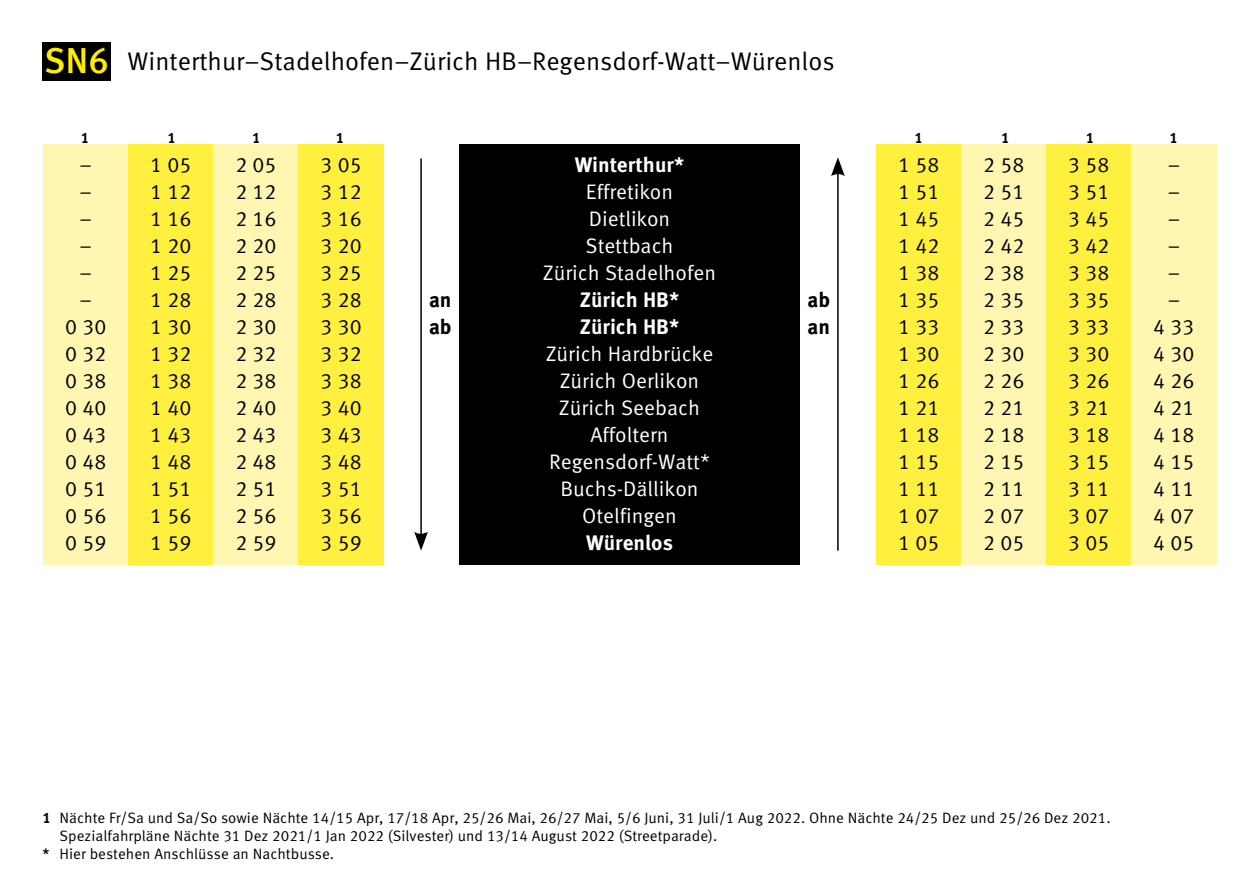
<style>
.page{position:relative;width:1259px;height:893px;background:#fff}
.page>*{position:absolute;margin:0;border:0;box-sizing:border-box;transform-origin:0 0}
.t1{font:500 36px "Meta OT";color:#ffed00}
.t2{font:25.5px "Meta OT";color:#000}
.t3{font:21px/27px "Meta OT";color:#000;text-align:justify}
.t4{font:21px/27px "Meta OT";color:#fff;text-align:center}
.t5{font:700 21px/27px "Meta OT";color:#fff}
.t6{font:700 21px/27px "Meta OT";letter-spacing:-.01em;color:#000}
.t7{font:15px "Meta OT";color:#000}
.t8{font:700 15px "Meta OT";color:#000}
.s1{font-weight:700}
.s2{font-weight:500}
</style>
<div class="page">
<div style="left:43px;top:145px;width:85px;height:420px;background:#fff7b1"></div>
<div style="left:128px;top:145px;width:85px;height:420px;background:#fff040"></div>
<div style="left:213px;top:145px;width:85px;height:420px;background:#fff7b1"></div>
<div style="left:298px;top:145px;width:85px;height:420px;background:#fff040"></div>
<div style="left:876px;top:145px;width:85px;height:420px;background:#fff040"></div>
<div style="left:961px;top:145px;width:85px;height:420px;background:#fff7b1"></div>
<div style="left:1046px;top:145px;width:85px;height:420px;background:#fff040"></div>
<div style="left:1131px;top:145px;width:85px;height:420px;background:#fff7b1"></div>
<div style="left:459px;top:145px;width:340px;height:420px;background:#000"></div>
<hr style="left:420px;top:159px;width:2px;height:377px;background:#000">
<svg style="left:414px;top:532px;width:14px;height:19px"></svg>
<hr style="left:837px;top:171px;width:1px;height:380px;background:#000">
<svg style="left:831px;top:157px;width:14px;height:19px"></svg>
<div style="left:43px;top:43px;width:68px;height:38px;background:#000"></div>
<h1 class="t1" style="left:44px;top:38px;width:67px">SN6</h1>
<p class="t2" style="left:128px;top:46px;width:708px">Winterthur–Stadelhofen–Zürich HB–Regensdorf-Watt–Würenlos</p>
<p class="t8" style="left:81px;top:128px;width:10px">1</p>
<p class="t8" style="left:167px;top:128px;width:10px">1</p>
<p class="t8" style="left:252px;top:128px;width:10px">1</p>
<p class="t8" style="left:336px;top:128px;width:10px">1</p>
<p class="t8" style="left:914px;top:128px;width:10px">1</p>
<p class="t8" style="left:1001px;top:128px;width:10px">1</p>
<p class="t8" style="left:1086px;top:128px;width:10px">1</p>
<p class="t8" style="left:1169px;top:128px;width:10px">1</p>
<p class="t5" style="left:575px;top:152px;width:111px">Winterthur*</p>
<p class="t4" style="left:543px;top:179px;width:175px">Effretikon<br>Dietlikon<br>Stettbach<br>Zürich Stadelhofen</p>
<p class="t5" style="left:580px;top:287px;width:101px">Zürich HB*<br>Zürich HB*</p>
<p class="t4" style="left:545px;top:341px;width:169px">Zürich Hardbrücke<br>Zürich Oerlikon<br>Zürich Seebach<br>Affoltern<br>Regensdorf-Watt*<br>Buchs-Dällikon<br>Otelfingen</p>
<p class="t5" style="left:586px;top:530px;width:88px">Würenlos</p>
<p class="t3" style="left:65px;top:152px;width:43px;text-align:center">–<br>–<br>–<br>–<br>–<br>–<br>0 30<br>0 32<br>0 38<br>0 40<br>0 43<br>0 48<br>0 51<br>0 56<br>0 59</p>
<p class="t3" style="left:150px;top:152px;width:43px">1 05<br>1 12<br>1 16<br>1 20<br>1 25<br>1 28<br>1 30<br>1 32<br>1 38<br>1 40<br>1 43<br>1 48<br>1 51<br>1 56<br>1 59</p>
<p class="t3" style="left:235px;top:152px;width:43px">2 05<br>2 12<br>2 16<br>2 20<br>2 25<br>2 28<br>2 30<br>2 32<br>2 38<br>2 40<br>2 43<br>2 48<br>2 51<br>2 56<br>2 59</p>
<p class="t3" style="left:320px;top:152px;width:43px">3 05<br>3 12<br>3 16<br>3 20<br>3 25<br>3 28<br>3 30<br>3 32<br>3 38<br>3 40<br>3 43<br>3 48<br>3 51<br>3 56<br>3 59</p>
<p class="t3" style="left:898px;top:152px;width:43px">1 58<br>1 51<br>1 45<br>1 42<br>1 38<br>1 35<br>1 33<br>1 30<br>1 26<br>1 21<br>1 18<br>1 15<br>1 11<br>1 07<br>1 05</p>
<p class="t3" style="left:983px;top:152px;width:43px">2 58<br>2 51<br>2 45<br>2 42<br>2 38<br>2 35<br>2 33<br>2 30<br>2 26<br>2 21<br>2 18<br>2 15<br>2 11<br>2 07<br>2 05</p>
<p class="t3" style="left:1068px;top:152px;width:43px">3 58<br>3 51<br>3 45<br>3 42<br>3 38<br>3 35<br>3 33<br>3 30<br>3 26<br>3 21<br>3 18<br>3 15<br>3 11<br>3 07<br>3 05</p>
<p class="t3" style="left:1153px;top:152px;width:43px;text-align:center">–<br>–<br>–<br>–<br>–<br>–<br>4 33<br>4 30<br>4 26<br>4 21<br>4 18<br>4 15<br>4 11<br>4 07<br>4 05</p>
<p class="t6" style="left:429px;top:286px;width:24px">an ab</p>
<p class="t6" style="left:807px;top:286px;width:24px">ab an</p>
<p class="t7" style="left:43px;top:808px;width:1069px"><span class="s1">1</span> Nächte Fr/Sa und Sa/So sowie Nächte 14/15 Apr, 17/18 Apr, 25/26 Mai, 26/27 Mai, 5/6 Juni, 31 Juli/1 Aug 2022. Ohne Nächte 24/25 Dez und 25/26 Dez 2021.</p>
<p class="t7" style="left:60px;top:826px;width:659px">Spezialfahrpläne Nächte 31 Dez 2021/1 Jan 2022 (Silvester) und 13/14 August 2022 (Streetparade).</p>
<p class="t7" style="left:43px;top:844px;width:293px"><span class="s2">*</span> Hier bestehen Anschlüsse an Nachtbusse.</p>
</div>
